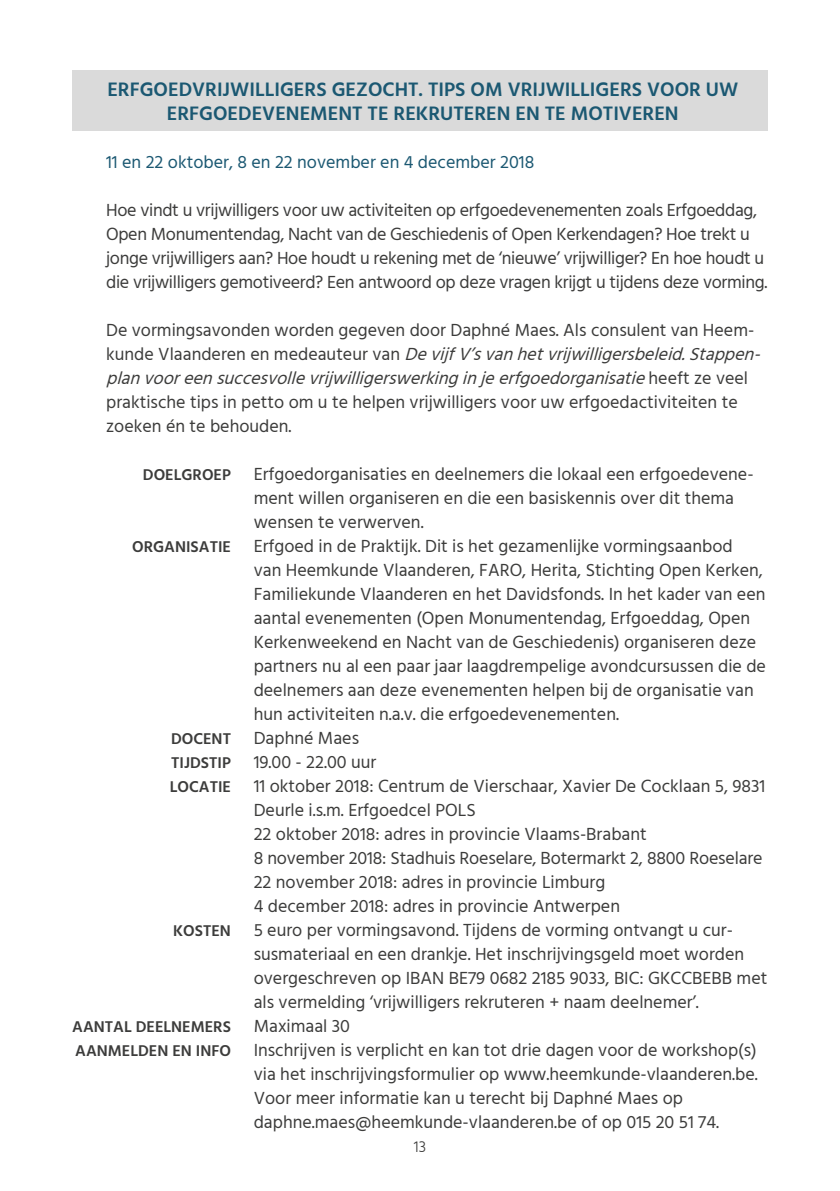
<style>
.page{position:relative;width:840px;height:1191px;background:#fff}
.page>*{position:absolute;margin:0;border:0;box-sizing:border-box;transform-origin:0 0}
.t1{font:600 20px/24px "Hind";color:#1b5872;text-align:center}
.t2{font:18px/24px "Hind";color:#3c3c3b}
.t3{font:18px/24px "Hind";letter-spacing:-.02em;color:#3c3c3b}
.t4{font:18px "Hind";color:#1b5872}
.t5{font:600 16px/24px "Hind";color:#3c3c3b;text-align:justify}
.t6{font:300 16px "Hind";color:#3c3c3b}
.s1{font-style:italic}
</style>
<div class="page">
<div style="left:72px;top:70px;width:695px;height:60px;background:#dadada"></div>
<p class="t1" style="left:107px;top:77px;width:632px">ERFGOEDVRIJWILLIGERS GEZOCHT. TIPS OM VRIJWILLIGERS VOOR UW<br>ERFGOEDEVENEMENT TE REKRUTEREN EN TE MOTIVEREN</p>
<p class="t4" style="left:106px;top:150px;width:429px">11 en 22 oktober, 8 en 22 november en 4 december 2018</p>
<p class="t3" style="left:106px;top:199px;width:662px">Hoe vindt u vrijwilligers voor uw activiteiten op erfgoedevenementen zoals Erfgoeddag, Open Monumentendag, Nacht van de Geschiedenis of Open Kerkendagen? Hoe trekt u jonge vrijwilligers aan? Hoe houdt u rekening met de ‘nieuwe’ vrijwilliger? En hoe houdt u die vrijwilligers gemotiveerd? Een antwoord op deze vragen krijgt u tijdens deze vorming.</p>
<p class="t2" style="left:106px;top:319px;width:661px">De vormingsavonden worden gegeven door Daphné Maes. Als consulent van Heem&shy;k u n d e V l a a n d e r e n e n m e d e a u t e u r v a n <span class="s1">DevijfV’svanhetvrijwilligersbeleid.Stappen&shy;planvooreensuccesvollevrijwilligerswerkinginjeerfgoedorganisatie</span>h e e f t z e v e e l praktische tips in petto om u te helpen vrijwilligers voor uw erfgoedactiviteiten te zoeken én te behouden.</p>
<p class="t2" style="left:253px;top:463px;width:515px">Erfgoedorganisaties en deelnemers die lokaal een erfgoedevene&shy;ment willen organiseren en die een basiskennis over dit thema wensen te verwerven.<br>Erfgoed in de Praktijk. Dit is het gezamenlijke vormingsaanbod<br>van Heemkunde Vlaanderen, FARO, Herita, Stichting Open Kerken, Familiekunde Vlaanderen en het Davidsfonds. In het kader van een aantal evenementen (Open Monumentendag, Erfgoeddag, Open Kerkenweekend en Nacht van de Geschiedenis) organiseren deze partners nu al een paar jaar laagdrempelige avondcursussen die de deelnemers aan deze evenementen helpen bij de organisatie van hun activiteiten n.a.v. die erfgoedevenementen.<br>Daphné Maes<br>19.00 - 22.00 uur<br>11 oktober 2018: Centrum de Vierschaar, Xavier De Cocklaan 5, 9831<br>Deurle i.s.m. Erfgoedcel POLS<br>22 oktober 2018: adres in provincie Vlaams-Brabant<br>8 november 2018: Stadhuis Roeselare, Botermarkt 2, 8800 Roeselare 22 november 2018: adres in provincie Limburg<br>4 december 2018: adres in provincie Antwerpen<br>5 euro per vormingsavond. Tijdens de vorming ontvangt u cur&shy;susmateriaal en een drankje. Het inschrijvingsgeld moet worden overgeschreven op IBAN BE79 0682 2185 9033, BIC: GKCCBEBB met als vermelding ‘vrijwilligers rekruteren + naam deelnemer’.<br>Maximaal 30<br>Inschrijven is verplicht en kan tot drie dagen voor de workshop(s) via het inschrijvingsformulier op www.heemkunde-vlaanderen.be.<br>Voor meer informatie kan u terecht bij Daphné Maes op daphne.maes@heemkunde-vlaanderen.be of op 015 20 51 74.</p>
<p class="t5" style="left:143px;top:462px;width:89px">DOELGROEP</p>
<p class="t5" style="left:132px;top:534px;width:100px">ORGANISATIE</p>
<p class="t5" style="left:170px;top:726px;width:63px">DOCENT TIJDSTIP LOCATIE</p>
<p class="t5" style="left:173px;top:918px;width:59px">KOSTEN</p>
<p class="t5" style="left:72px;top:1014px;width:160px">AANTAL DEELNEMERS<br>AANMELDEN EN INFO</p>
<p class="t6" style="left:413px;top:1136px;width:14px">13</p>
</div>
